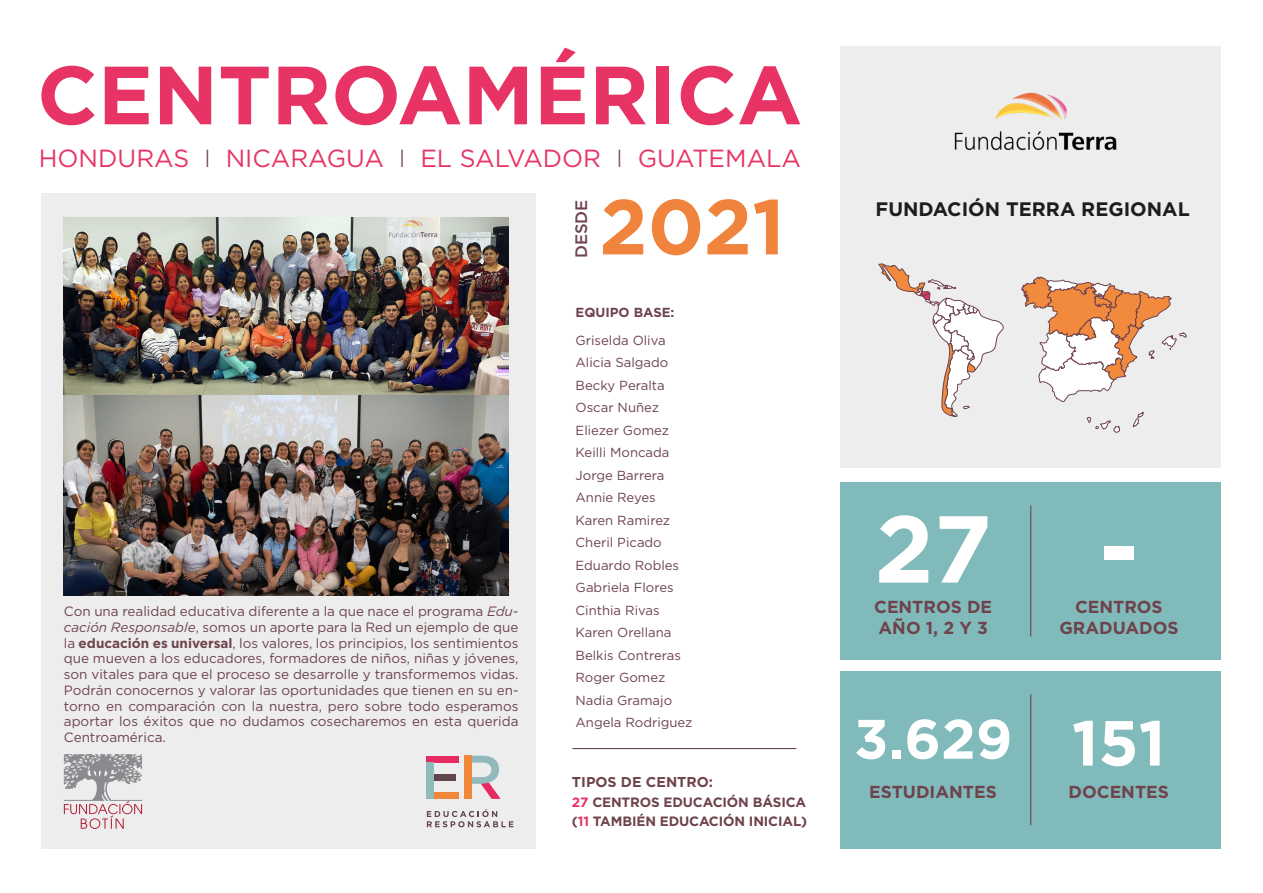
<style>
.page{position:relative;width:1263px;height:893px;background:#fff}
.page>*{position:absolute;margin:0;border:0;box-sizing:border-box;transform-origin:0 0}
.t1{font:700 94.8px "Gotham";color:#fff}
.t2{font:700 82.35px "Gotham";color:#e83365}
.t3{font:700 77.78px "Gotham";color:#f1843d}
.t4{font:700 63.6px "Gotham";color:#fff}
.t5{font:700 55.5px "Gotham";color:#fff}
.t6{font:24.75px "Gotham";color:#e83365}
.t7{font:700 19.5px "Gotham";color:#1d1d1b}
.t8{font:700 17.33px/20.8px "Gotham";color:#6e434c}
.t9{font:500 16.58px "Gotham";color:#6e434c}
.t10{font:700 14.25px "Gotham";color:#6e434c}
.t11{font:13.5px/15.8px "Gotham";color:#6e434c;text-align:justify}
.t12{font:700 13.5px/19.7px "Gotham";letter-spacing:-.01em;color:#6e434c}
.t13{font:13.12px/22.5px "Gotham";color:#6e434c}
.t14{font:700 13.12px "Gotham";color:#6e434c}
.s1{font-weight:300;color:#6e434c}
.s2{font-style:italic}
.s3{font-weight:700}
.s4{color:#e83365}
</style>
<div class="page">
<div style="left:41px;top:193px;width:494px;height:655px;background:#ededed"></div>
<div style="left:841px;top:47px;width:379px;height:421px;background:#ededed"></div>
<svg style="left:427px;top:809px;width:86px;height:18px"></svg>
<div style="left:432px;top:774px;width:23px;height:6px;background:#62444d"></div>
<div style="left:426px;top:756px;width:32px;height:6px;background:#e72b62"></div>
<div style="left:426px;top:792px;width:32px;height:7px;background:#f08639"></div>
<div style="left:426px;top:762px;width:8px;height:37px;background:#92babd"></div>
<svg style="left:471px;top:756px;width:30px;height:43px"></svg>
<div style="left:464px;top:756px;width:7px;height:43px;background:#f08639"></div>
<svg style="left:64px;top:754px;width:78px;height:75px"></svg>
<svg style="left:878px;top:263px;width:126px;height:154px"></svg>
<svg style="left:1021px;top:276px;width:166px;height:157px"></svg>
<div style="left:841px;top:482px;width:379px;height:178px;background:#81babb"></div>
<hr style="left:1030px;top:505px;width:1px;height:131px;background:#6e434c">
<div style="left:841px;top:671px;width:379px;height:178px;background:#81babb"></div>
<hr style="left:1030px;top:694px;width:1px;height:131px;background:#6e434c">
<hr style="left:573px;top:748px;width:223px;height:1px;background:#6e434c">
<img style="left:954px;top:92px;width:163px;height:59px">
<img style="left:64px;top:218px;width:445px;height:378px">
<h2 class="t2" style="left:37px;top:48px;width:767px">CENTROAMÉRICA</h2>
<h3 class="t6" style="left:39px;top:144px;width:764px">HONDURAS <span class="s1">I</span> NICARAGUA <span class="s1">I</span> EL SALVADOR <span class="s1">I</span> GUATEMALA</h3>
<p class="t11" style="left:64px;top:603px;width:456px">Con una realidad educativa diferente a la que nace el programa <span class="s2">Edu&shy;cación Responsable</span>, somos un aporte para la Red un ejemplo de que la <span class="s3">educación es universal</span>, los valores, los principios, los sentimientos que mueven a los educadores, formadores de niños, niñas y jóvenes, son vitales para que el proceso se desarrolle y transformemos vidas.<br>Podrán conocernos y valorar las oportunidades que tienen en su en&shy;torno en comparación con la nuestra, pero sobre todo esperamos aportar los éxitos que no dudamos cosecharemos en esta querida Centroamérica.</p>
<p class="t9" style="left:572px;top:258px;width:60px;rotate:-90deg">DESDE</p>
<h3 class="t3" style="left:599px;top:182px;width:187px">2021</h3>
<h3 class="t7" style="left:875px;top:198px;width:316px">FUNDACIÓN TERRA REGIONAL</h3>
<p class="t14" style="left:576px;top:304px;width:100px">EQUIPO BASE:</p>
<p class="t13" style="left:576px;top:328px;width:118px">Griselda Oliva<br>Alicia Salgado<br>Becky Peralta<br>Oscar Nuñez<br>Eliezer Gomez<br>Keilli Moncada<br>Jorge Barrera<br>Annie Reyes<br>Karen Ramirez<br>Cheril Picado<br>Eduardo Robles<br>Gabriela Flores<br>Cinthia Rivas<br>Karen Orellana<br>Belkis Contreras<br>Roger Gomez<br>Nadia Gramajo<br>Angela Rodriguez</p>
<p class="t10" style="left:572px;top:774px;width:143px">TIPOS DE CENTRO:</p>
<p class="t12" style="left:572px;top:792px;width:237px"><span class="s4">27</span> CENTROS EDUCACIÓN BÁSICA (<span class="s4">11</span> TAMBIÉN EDUCACIÓN INICIAL)</p>
<h1 class="t1" style="left:874px;top:494px;width:119px">27</h1>
<p class="t8" style="left:874px;top:596px;width:120px">CENTROS DE<br>AÑO 1, 2 Y 3</p>
<h3 class="t5" style="left:854px;top:707px;width:160px">3.629</h3>
<p class="t8" style="left:869px;top:781px;width:129px">ESTUDIANTES</p>
<h1 class="t1" style="left:1099px;top:494px;width:40px">-</h1>
<p class="t8" style="left:1059px;top:596px;width:121px;text-align:center">CENTROS<br>GRADUADOS</p>
<h3 class="t4" style="left:1072px;top:706px;width:95px">151</h3>
<p class="t8" style="left:1068px;top:780px;width:102px">DOCENTES</p>
</div>
